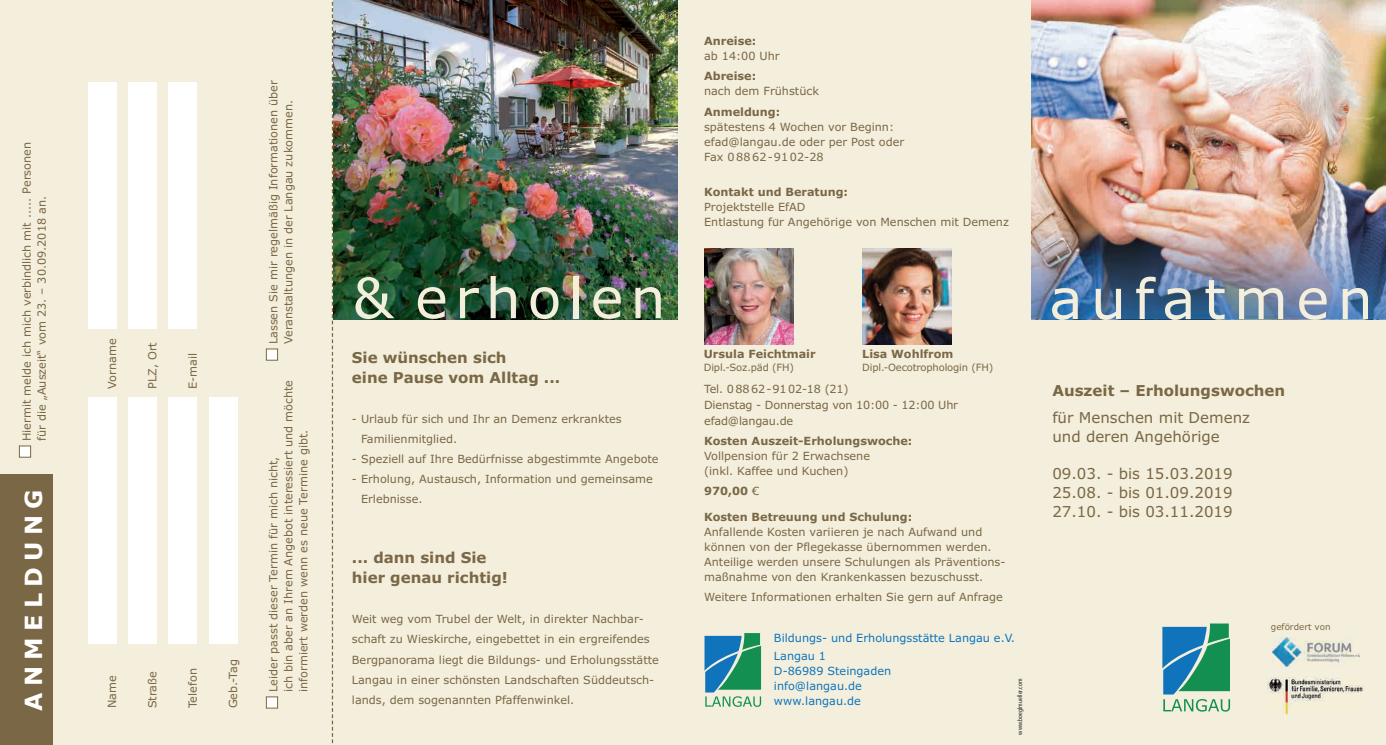
<style>
.page{position:relative;width:1386px;height:745px;background:#fff}
.page>*{position:absolute;margin:0;border:0;box-sizing:border-box;transform-origin:0 0}
.t1{font:55.5px "Verdana";letter-spacing:.125em;color:#f3efdc}
.t2{font:55.5px "Verdana";letter-spacing:.15em;color:#f3efdc}
.t3{font:700 23.75px "Verdana";letter-spacing:.265em;color:#fff}
.t4{font:15px/18.8px "Verdana";color:#7a6745}
.t5{font:700 15px/20px "Verdana";color:#7a6745}
.t6{font:11.25px/15px "Verdana";color:#7a6745}
.t7{font:700 11.25px "Verdana";color:#7a6745}
.t8{font:11.25px/18.5px "Verdana";color:#1074bc}
.t9{font:10px "Verdana";letter-spacing:-.015em;color:#7a6745}
.t10{font:8.75px "Verdana";color:#7a6745}
.t11{font:condensed 6.25px "Frutiger";color:#231f20}
.s1{color:#fff}
.s2{font-family:"Calibri"}
.s3{font-weight:400}
</style>
<div class="page">
<div style="left:0;top:0;width:1385px;height:744px;background:#f3efdc"></div>
<img style="left:1031px;top:0;width:354px;height:226px">
<svg style="left:1162px;top:623px;width:68px;height:88px"></svg>
<img style="left:333px;top:0;width:344px;height:319px">
<img style="left:1267px;top:677px;width:96px;height:37px">
<img style="left:1272px;top:637px;width:87px;height:29px">
<img style="left:704px;top:248px;width:89px;height:96px">
<img style="left:1031px;top:226px;width:354px;height:93px">
<svg style="left:704px;top:632px;width:57px;height:74px"></svg>
<div style="left:0;top:474px;width:53px;height:270px;background:#7a6745"></div>
<svg style="left:332px;top:0;width:1px;height:744px"></svg>
<div style="left:168px;top:82px;width:29px;height:246px;background:#fff"></div>
<div style="left:209px;top:397px;width:28px;height:246px;background:#fff"></div>
<div style="left:168px;top:397px;width:29px;height:246px;background:#fff"></div>
<div style="left:128px;top:82px;width:29px;height:246px;background:#fff"></div>
<div style="left:128px;top:397px;width:29px;height:246px;background:#fff"></div>
<div style="left:88px;top:82px;width:28px;height:246px;background:#fff"></div>
<div style="left:88px;top:397px;width:28px;height:246px;background:#fff"></div>
<img style="left:862px;top:248px;width:89px;height:96px">
<p class="t6" style="left:19px;top:441px;width:300px;text-indent:-17px;rotate:-90deg"><span class="s1">■</span> Hiermit melde ich mich verbindlich mit ..... Personen für die „Auszeit“ vom 23. – 30.09.2018 an.</p>
<h2 class="t3" style="left:20px;top:710px;width:223px;rotate:-90deg">ANMELDUNG</h2>
<p class="t6" style="left:105px;top:389px;width:52px;rotate:-90deg">Vorname</p>
<p class="t6" style="left:145px;top:389px;width:48px;rotate:-90deg">PLZ, Ort</p>
<p class="t6" style="left:185px;top:389px;width:38px;rotate:-90deg">E-mail</p>
<p class="t6" style="left:105px;top:708px;width:34px;rotate:-90deg">Name</p>
<p class="t6" style="left:145px;top:708px;width:39px;rotate:-90deg">Straße</p>
<p class="t6" style="left:185px;top:708px;width:42px;rotate:-90deg">Telefon</p>
<p class="t6" style="left:226px;top:708px;width:51px;rotate:-90deg">Geb.-Tag</p>
<p class="t6" style="left:266px;top:360px;width:282px;text-align:center;rotate:-90deg"><span class="s1">■</span> Lassen Sie mir regelmäßig Informationen über<br>Veranstaltungen in der Langau zukommen.</p>
<p class="t6" style="left:266px;top:691px;width:313px;text-indent:-16px;rotate:-90deg"><span class="s1">■</span> Leider passt dieser Termin für mich nicht,<br>ich bin aber an Ihrem Angebot interessiert und möchte informiert werden wenn es neue Termine gibt.</p>
<p class="t7" style="left:704px;top:35px;width:54px">Anreise:</p>
<p class="t6" style="left:704px;top:49px;width:77px">ab 14:00 Uhr</p>
<p class="t7" style="left:704px;top:70px;width:54px">Abreise:</p>
<p class="t6" style="left:704px;top:84px;width:116px">nach dem Frühstück</p>
<p class="t7" style="left:704px;top:105px;width:78px">Anmeldung:</p>
<p class="t6" style="left:704px;top:119px;width:202px">spätestens 4 Wochen vor Beginn: efad@langau.de oder per Post oder<br>Fax 0 88 62-91 02-28</p>
<p class="t7" style="left:704px;top:186px;width:145px">Kontakt und Beratung:</p>
<p class="t6" style="left:704px;top:200px;width:306px">Projektstelle EfAD<br>Entlastung fu<span class="s2">̈</span>r Angehörige von Menschen mit Demenz</p>
<h1 class="t1" style="left:352px;top:266px;width:315px">&amp; erholen</h1>
<h1 class="t2" style="left:1049px;top:267px;width:325px">aufatmen</h1>
<p class="t7" style="left:862px;top:347px;width:93px">Lisa Wohlfrom</p>
<p class="t9" style="left:862px;top:362px;width:133px">Dipl.-Oecotrophologin (FH)</p>
<p class="t7" style="left:704px;top:347px;width:113px">Ursula Feichtmair</p>
<p class="t9" style="left:704px;top:362px;width:92px">Dipl.-Soz.päd (FH)</p>
<h3 class="t5" style="left:352px;top:348px;width:210px">Sie wünschen sich<br>eine Pause vom Alltag ...</h3>
<p class="t6" style="left:361px;top:409px;width:262px;line-height:20px;text-indent:-9px">- Urlaub für sich und Ihr an Demenz erkranktes<br>Familienmitglied.</p>
<p class="t6" style="left:352px;top:451px;width:308px">- Speziell auf Ihre Bedürfnisse abgestimmte Angebote</p>
<p class="t6" style="left:361px;top:469px;width:293px;line-height:20px;text-indent:-9px">- Erholung, Austausch, Information und gemeinsame<br>Erlebnisse.</p>
<p class="t6" style="left:704px;top:380px;width:255px;line-height:16.2px">Tel. 0 88 62-9102-18 (21)<br>Dienstag - Donnerstag von 10:00 - 12:00 Uhr efad@langau.de</p>
<h3 class="t5" style="left:1052px;top:380px;width:234px">Auszeit – Erholungswochen</h3>
<h3 class="t4" style="left:1052px;top:408px;width:199px">für Menschen mit Demenz und deren Angehörige</h3>
<h3 class="t4" style="left:1052px;top:464px;width:182px;text-align:justify">09.03. - bis 15.03.2019<br>25.08. - bis 01.09.2019<br>27.10. - bis 03.11.2019</h3>
<p class="t7" style="left:704px;top:434px;width:210px">Kosten Auszeit-Erholungswoche:</p>
<p class="t6" style="left:704px;top:448px;width:167px">Vollpension für 2 Erwachsene (inkl. Kaffee und Kuchen)</p>
<p class="t7" style="left:704px;top:484px;width:57px">970,00 <span class="s3">€</span></p>
<p class="t7" style="left:704px;top:510px;width:210px">Kosten Betreuung und Schulung:</p>
<p class="t6" style="left:704px;top:524px;width:303px">Anfallende Kosten variieren je nach Aufwand und können von der Pflegekasse übernommen werden.<br>Anteilige werden unsere Schulungen als Präventions&shy;maßnahme von den Krankenkassen bezuschusst.</p>
<p class="t6" style="left:704px;top:589px;width:300px">Weitere Informationen erhalten Sie gern auf Anfrage</p>
<h3 class="t5" style="left:352px;top:548px;width:157px">... dann sind Sie hier genau richtig!</h3>
<p class="t6" style="left:352px;top:609px;width:308px;line-height:20px">Weit weg vom Trubel der Welt, in direkter Nachbar&shy;schaft zu Wieskirche, eingebettet in ein ergreifendes Bergpanorama liegt die Bildungs- und Erholungsstätte Langau in einer schönsten Landschaften Süddeutsch&shy;lands, dem sogenannten Pfaffenwinkel.</p>
<p class="t10" style="left:1270px;top:621px;width:61px">gefördert von</p>
<p class="t8" style="left:774px;top:628px;width:242px">Bildungs- und Erholungsstätte Langau e.V.<br>Langau 1</p>
<p class="t8" style="left:774px;top:663px;width:119px;line-height:15px">D-86989 Steingaden info@langau.de</p>
<p class="t11" style="left:1017px;top:734px;width:57px;rotate:-90deg">www.boeglmueller.com</p>
<p class="t8" style="left:774px;top:691px;width:88px">www.langau.de</p>
</div>
